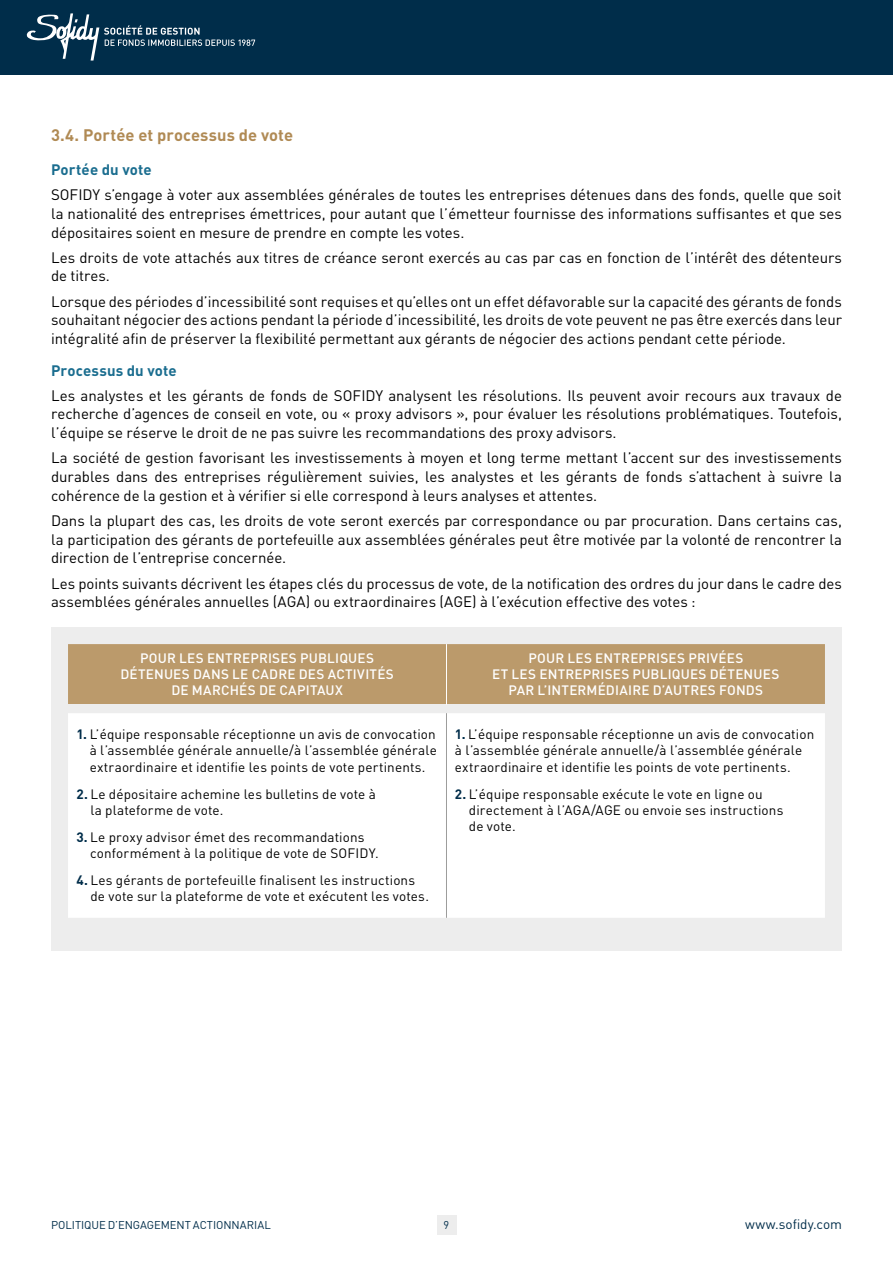
<style>
.page{position:relative;width:893px;height:1263px;background:#fff}
.page>*{position:absolute;margin:0;border:0;box-sizing:border-box;transform-origin:0 0}
.t1{font:700 16.5px "DIN";letter-spacing:.005em;color:#b08a54}
.t2{font:15px/18.8px "DIN";letter-spacing:-.005em;color:#000;text-align:justify}
.t3{font:700 15px "DIN";letter-spacing:.01em;color:#1a6d8f}
.t4{font:13.5px/16.2px "DIN";letter-spacing:.01em;color:#000}
.t5{font:500 13.5px/16.2px "DIN";letter-spacing:.015em;color:#fff;text-align:center}
.t6{font:13.5px "DIN";color:#002d4a}
.t7{font:11.25px "DIN";letter-spacing:-.005em;color:#002d4a}
.s1{font-weight:700;color:#002d4a}
</style>
<div class="page">
<div style="left:0;top:0;width:893px;height:74px;background:#002d4a"></div>
<div style="left:51px;top:627px;width:791px;height:324px;background:#ededed"></div>
<div style="left:68px;top:644px;width:757px;height:60px;background:#bb9a6b"></div>
<div style="left:68px;top:713px;width:757px;height:205px;background:#fff"></div>
<hr style="left:446px;top:644px;width:1px;height:61px;background:#fff">
<hr style="left:446px;top:713px;width:1px;height:205px;background:#9d9d9c">
<div style="left:437px;top:1216px;width:19px;height:19px;background:#ededed"></div>
<svg style="left:27px;top:13px;width:228px;height:48px"></svg>
<p class="t1" style="left:51px;top:125px;width:244px">3.4. Portée et processus de vote</p>
<p class="t3" style="left:51px;top:160px;width:102px">Portée du vote</p>
<p class="t2" style="left:51px;top:185px;width:792px">SOFIDY s’engage à voter aux assemblées générales de toutes les entreprises détenues dans des fonds, quelle que soit la nationalité des entreprises émettrices, pour autant que l’émetteur fournisse des informations suffisantes et que ses dépositaires soient en mesure de prendre en compte les votes.</p>
<p class="t2" style="left:51px;top:248px;width:792px">Les droits de vote attachés aux titres de créance seront exercés au cas par cas en fonction de l’intérêt des détenteurs de titres.</p>
<p class="t2" style="left:51px;top:291px;width:792px">Lorsque des périodes d’incessibilité sont requises et qu’elles ont un effet défavorable sur la capacité des gérants de fonds souhaitant négocier des actions pendant la période d’incessibilité, les droits de vote peuvent ne pas être exercés dans leur intégralité afin de préserver la flexibilité permettant aux gérants de négocier des actions pendant cette période.</p>
<p class="t3" style="left:51px;top:360px;width:127px">Processus du vote</p>
<p class="t2" style="left:51px;top:386px;width:792px">Les analystes et les gérants de fonds de SOFIDY analysent les résolutions. Ils peuvent avoir recours aux travaux de recherche d’agences de conseil en vote, ou « proxy advisors », pour évaluer les résolutions problématiques. Toutefois, l’équipe se réserve le droit de ne pas suivre les recommandations des proxy advisors.</p>
<p class="t2" style="left:51px;top:448px;width:792px">La société de gestion favorisant les investissements à moyen et long terme mettant l’accent sur des investissements durables dans des entreprises régulièrement suivies, les analystes et les gérants de fonds s’attachent à suivre la cohérence de la gestion et à vérifier si elle correspond à leurs analyses et attentes.</p>
<p class="t2" style="left:51px;top:511px;width:792px">Dans la plupart des cas, les droits de vote seront exercés par correspondance ou par procuration. Dans certains cas, la participation des gérants de portefeuille aux assemblées générales peut être motivée par la volonté de rencontrer la direction de l’entreprise concernée.</p>
<p class="t2" style="left:51px;top:573px;width:792px">Les points suivants décrivent les étapes clés du processus de vote, de la notification des ordres du jour dans le cadre des assemblées générales annuelles (AGA) ou extraordinaires (AGE) à l’exécution effective des votes :</p>
<p class="t5" style="left:120px;top:650px;width:275px">POUR LES ENTREPRISES PUBLIQUES<br>DÉTENUES DANS LE CADRE DES ACTIVITÉS<br>DE MARCHÉS DE CAPITAUX</p>
<p class="t5" style="left:492px;top:650px;width:289px">POUR LES ENTREPRISES PRIVÉES<br>ET LES ENTREPRISES PUBLIQUES DÉTENUES<br>PAR L’INTERMÉDIAIRE D’AUTRES FONDS</p>
<p class="t4" style="left:90px;top:726px;width:349px;text-align:justify;text-indent:-13px"><span class="s1">1.</span> L’équipe responsable réceptionne un avis de convocation à l’assemblée générale annuelle/à l’assemblée générale extraordinaire et identifie les points de vote pertinents.</p>
<p class="t4" style="left:90px;top:785px;width:287px;text-indent:-14px"><span class="s1">2.</span> Le dépositaire achemine les bulletins de vote à la plateforme de vote.</p>
<p class="t4" style="left:90px;top:828px;width:288px;text-indent:-14px"><span class="s1">3.</span> Le proxy advisor émet des recommandations conformément à la politique de vote de SOFIDY.</p>
<p class="t4" style="left:90px;top:871px;width:338px;text-indent:-14px"><span class="s1">4.</span> Les gérants de portefeuille finalisent les instructions de vote sur la plateforme de vote et exécutent les votes.</p>
<p class="t4" style="left:455px;top:726px;width:361px"><span class="s1">1.</span> L’équipe responsable réceptionne un avis de convocation à l’assemblée générale annuelle/à l’assemblée générale extraordinaire et identifie les points de vote pertinents.</p>
<p class="t4" style="left:469px;top:785px;width:316px;text-indent:-14px"><span class="s1">2.</span> L’équipe responsable exécute le vote en ligne ou directement à l’AGA/AGE ou envoie ses instructions de vote.</p>
<p class="t7" style="left:51px;top:1218px;width:221px">POLITIQUE D’ENGAGEMENT ACTIONNARIAL</p>
<p class="t6" style="left:745px;top:1216px;width:98px">www.sofidy.com</p>
<p class="t7" style="left:444px;top:1218px;width:7px">9</p>
</div>
